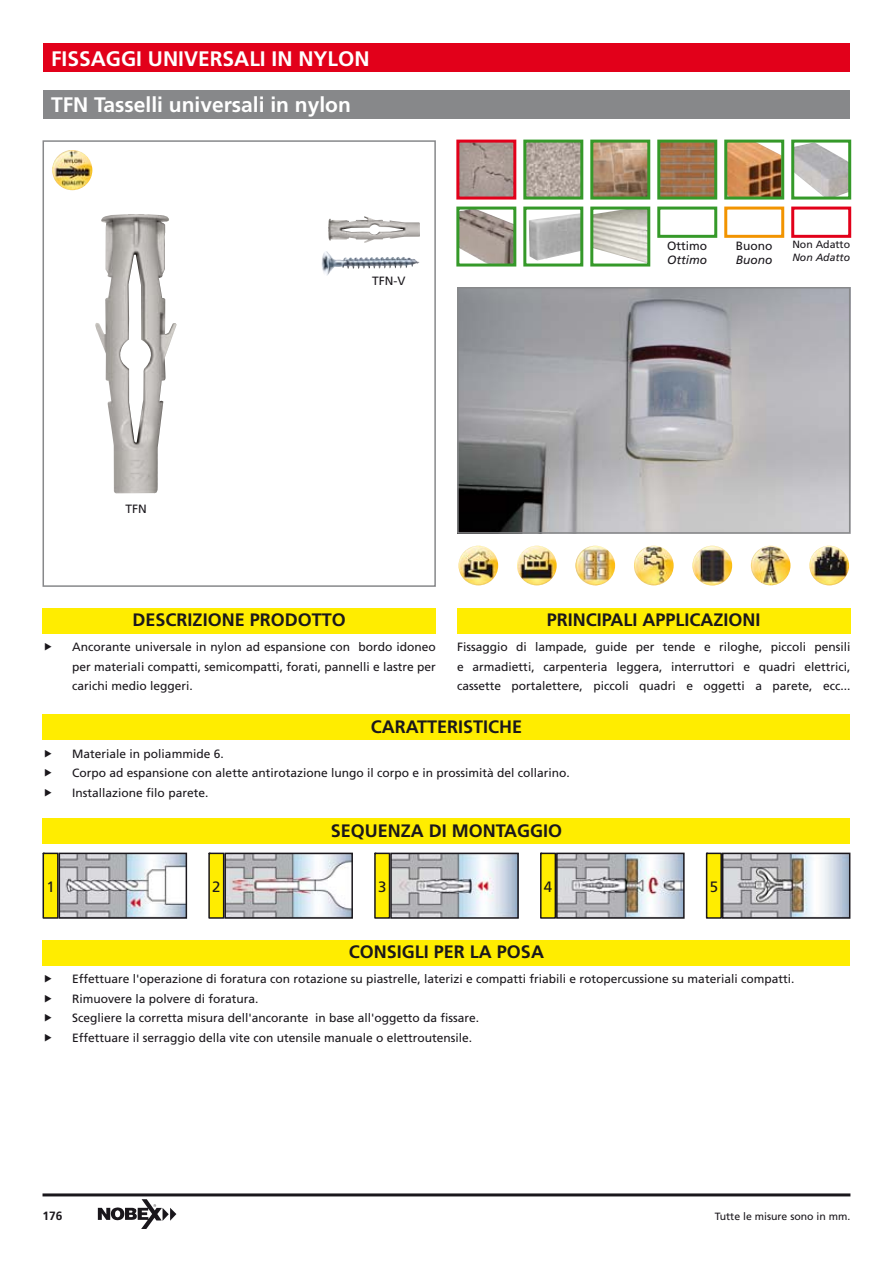
<style>
.page{position:relative;width:893px;height:1263px;background:#fff}
.page>*{position:absolute;margin:0;border:0;box-sizing:border-box;transform-origin:0 0}
.t1{font:700 21px "Frutiger";color:#fff}
.t2{font:700 18px "Frutiger";color:#1a171c}
.t3{font:15px "Frutiger";color:#1a171c}
.t4{font:12px/19.5px "Frutiger";color:#1a171c;text-align:justify}
.t5{font:italic 12px "Frutiger";color:#1a171c}
.t6{font:700 12px "Frutiger";color:#1a171c}
.t7{font:10.5px "Frutiger";color:#1a171c}
.t8{font:italic 10.5px "Frutiger";color:#1a171c}
</style>
<div class="page">
<div style="left:43px;top:43px;width:807px;height:29px;background:#e2001a"></div>
<div style="left:43px;top:90px;width:807px;height:28px;background:#87888a"></div>
<hr style="left:43px;top:1193px;width:807px;height:3px;background:#1a171c">
<svg style="left:98px;top:1199px;width:78px;height:30px"></svg>
<div style="left:43px;top:608px;width:393px;height:26px;background:#ffed00"></div>
<div style="left:43px;top:714px;width:807px;height:26px;background:#ffed00"></div>
<div style="left:457px;top:608px;width:393px;height:26px;background:#ffed00"></div>
<div style="left:43px;top:853px;width:15px;height:65px;background:#ffed00"></div>
<div style="left:43px;top:853px;width:16px;height:66px;border:2px solid #1a171c"></div>
<div style="left:209px;top:853px;width:15px;height:65px;background:#ffed00"></div>
<div style="left:208px;top:853px;width:16px;height:66px;border:2px solid #1a171c"></div>
<div style="left:375px;top:853px;width:14px;height:65px;background:#ffed00"></div>
<div style="left:374px;top:853px;width:16px;height:66px;border:2px solid #1a171c"></div>
<div style="left:541px;top:853px;width:14px;height:65px;background:#ffed00"></div>
<div style="left:540px;top:853px;width:16px;height:66px;border:2px solid #1a171c"></div>
<div style="left:707px;top:853px;width:14px;height:65px;background:#ffed00"></div>
<div style="left:706px;top:853px;width:16px;height:66px;border:2px solid #1a171c"></div>
<div style="left:43px;top:819px;width:807px;height:25px;background:#ffed00"></div>
<img style="left:62px;top:856px;width:122px;height:60px">
<div style="left:59px;top:853px;width:128px;height:66px;border:2px solid #1a171c"></div>
<img style="left:227px;top:856px;width:123px;height:60px">
<div style="left:224px;top:853px;width:129px;height:66px;border:2px solid #1a171c"></div>
<img style="left:393px;top:856px;width:123px;height:60px">
<div style="left:390px;top:853px;width:129px;height:66px;border:2px solid #1a171c"></div>
<img style="left:559px;top:856px;width:123px;height:60px">
<div style="left:556px;top:853px;width:129px;height:66px;border:2px solid #1a171c"></div>
<img style="left:725px;top:856px;width:122px;height:60px">
<div style="left:722px;top:853px;width:128px;height:66px;border:2px solid #1a171c"></div>
<div style="left:43px;top:140px;width:393px;height:447px;border:2px solid #87888a"></div>
<img style="left:95px;top:215px;width:82px;height:279px">
<img style="left:460px;top:144px;width:52px;height:52px">
<div style="left:456px;top:140px;width:60px;height:60px;border:3px solid #e2001a"></div>
<img style="left:728px;top:144px;width:52px;height:52px">
<div style="left:724px;top:140px;width:60px;height:60px;border:3px solid #359929"></div>
<img style="left:527px;top:144px;width:52px;height:52px">
<div style="left:523px;top:140px;width:60px;height:60px;border:3px solid #359929"></div>
<img style="left:594px;top:211px;width:52px;height:51px">
<div style="left:590px;top:207px;width:60px;height:59px;border:3px solid #359929"></div>
<img style="left:661px;top:144px;width:52px;height:52px">
<div style="left:657px;top:140px;width:60px;height:60px;border:3px solid #359929"></div>
<img style="left:529px;top:213px;width:50px;height:47px">
<div style="left:523px;top:207px;width:60px;height:59px;border:3px solid #359929"></div>
<img style="left:594px;top:144px;width:52px;height:52px">
<div style="left:590px;top:140px;width:60px;height:60px;border:3px solid #359929"></div>
<div style="left:657px;top:207px;width:60px;height:31px;border:3px solid #359929"></div>
<img style="left:795px;top:144px;width:52px;height:52px">
<div style="left:791px;top:140px;width:60px;height:60px;border:3px solid #359929"></div>
<div style="left:724px;top:207px;width:60px;height:31px;border:3px solid #f29400"></div>
<img style="left:460px;top:211px;width:52px;height:51px">
<div style="left:456px;top:207px;width:60px;height:59px;border:3px solid #359929"></div>
<div style="left:791px;top:207px;width:60px;height:31px;border:3px solid #e2001a"></div>
<img style="left:460px;top:290px;width:387px;height:241px">
<div style="left:457px;top:287px;width:393px;height:247px;border:2px solid #87888a"></div>
<img style="left:517px;top:546px;width:40px;height:39px;border-radius:50%">
<img style="left:575px;top:546px;width:40px;height:39px;border-radius:50%">
<img style="left:634px;top:546px;width:40px;height:39px;border-radius:50%">
<img style="left:692px;top:546px;width:40px;height:39px;border-radius:50%">
<img style="left:751px;top:546px;width:39px;height:39px;border-radius:50%">
<img style="left:809px;top:546px;width:40px;height:39px;border-radius:50%">
<img style="left:52px;top:150px;width:40px;height:40px;border-radius:50%">
<img style="left:458px;top:546px;width:40px;height:39px;border-radius:50%">
<img style="left:328px;top:216px;width:92px;height:27px">
<div style="left:43px;top:940px;width:807px;height:25px;background:#ffed00"></div>
<img style="left:325px;top:251px;width:95px;height:19px">
<h1 class="t1" style="left:51px;top:50px;width:320px">FISSAGGI UNIVERSALI IN NYLON</h1>
<h1 class="t1" style="left:51px;top:97px;width:301px">TFN Tasselli universali in nylon</h1>
<p class="t4" style="left:372px;top:272px;width:35px">TFN-V</p>
<p class="t4" style="left:667px;top:237px;width:42px">Ottimo</p>
<p class="t5" style="left:667px;top:255px;width:42px">Ottimo</p>
<p class="t4" style="left:736px;top:237px;width:38px">Buono</p>
<p class="t5" style="left:736px;top:255px;width:38px">Buono</p>
<p class="t7" style="left:792px;top:241px;width:59px">Non Adatto</p>
<p class="t8" style="left:792px;top:253px;width:59px">Non Adatto</p>
<p class="t4" style="left:125px;top:500px;width:23px">TFN</p>
<h2 class="t2" style="left:133px;top:613px;width:215px">DESCRIZIONE PRODOTTO</h2>
<p class="t4" style="left:72px;top:638px;width:365px">Ancorante universale in nylon ad espansione con bordo idoneo per materiali compatti, semicompatti, forati, pannelli e lastre per carichi medio leggeri.</p>
<h2 class="t2" style="left:547px;top:613px;width:215px">PRINCIPALI APPLICAZIONI</h2>
<p class="t4" style="left:457px;top:638px;width:395px">Fissaggio di lampade, guide per tende e riloghe, piccoli pensili e armadietti, carpenteria leggera, interruttori e quadri elettrici, cassette portalettere, piccoli quadri e oggetti a parete, ecc...</p>
<h2 class="t2" style="left:371px;top:719px;width:153px">CARATTERISTICHE</h2>
<p class="t4" style="left:72px;top:745px;width:499px;text-align:left">Materiale in poliammide 6.<br>Corpo ad espansione con alette antirotazione lungo il corpo e in prossimità del collarino.<br>Installazione filo parete.</p>
<h2 class="t2" style="left:331px;top:823px;width:233px">SEQUENZA DI MONTAGGIO</h2>
<p class="t3" style="left:46px;top:880px;width:10px">1</p>
<p class="t3" style="left:212px;top:880px;width:10px">2</p>
<p class="t3" style="left:378px;top:880px;width:10px">3</p>
<p class="t3" style="left:544px;top:880px;width:10px">4</p>
<p class="t3" style="left:710px;top:880px;width:10px">5</p>
<h2 class="t2" style="left:349px;top:944px;width:197px">CONSIGLI PER LA POSA</h2>
<p class="t4" style="left:72px;top:970px;width:724px;text-align:left">Effettuare l'operazione di foratura con rotazione su piastrelle, laterizi e compatti friabili e rotopercussione su materiali compatti.<br>Rimuovere la polvere di foratura.<br>Scegliere la corretta misura dell'ancorante in base all'oggetto da fissare.<br>Effettuare il serraggio della vite con utensile manuale o elettroutensile.</p>
<p class="t6" style="left:43px;top:1211px;width:22px">176</p>
<p class="t7" style="left:715px;top:1212px;width:137px">Tutte le misure sono in mm.</p>
</div>
